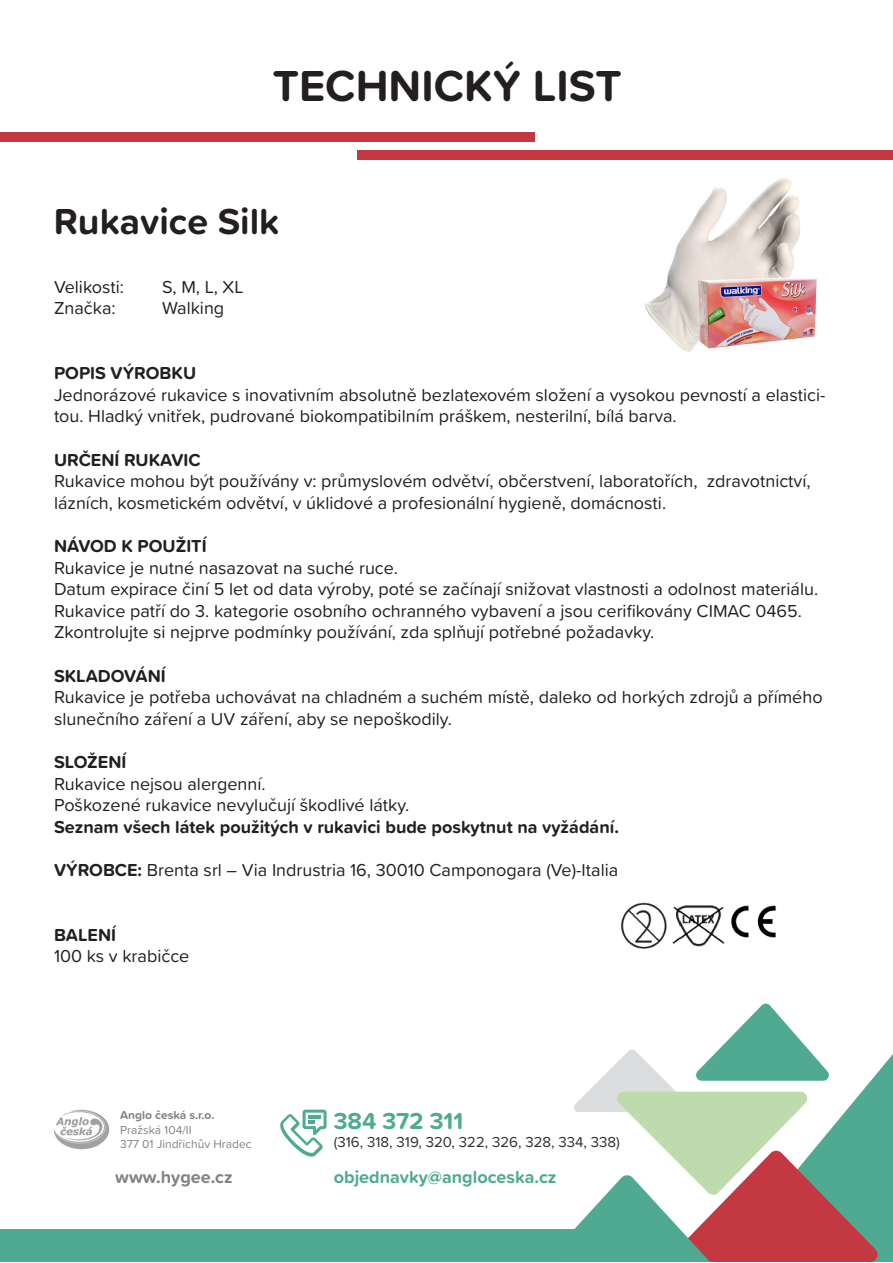
<style>
.page{position:relative;width:893px;height:1263px;background:#fff}
.page>*{position:absolute;margin:0;border:0;box-sizing:border-box;transform-origin:0 0}
.t1{font:700 45px "Proxima Soft";color:#231f20}
.t2{font:700 37.5px "Proxima Soft";color:#231f20}
.t3{font:700 24px "Proxima Soft";color:#4faa91}
.t4{font:18px/21.6px "Proxima Soft";color:#231f20}
.t5{font:700 18px "Proxima Soft";color:#231f20}
.t6{font:700 18px "Proxima Soft";color:#4faa91}
.t7{font:700 18px "Proxima Soft";color:#808285}
.t8{font:15px "Proxima Soft";color:#312f30}
.t9{font:12px "Proxima Soft";color:#808285}
.t10{font:700 12px "Proxima Soft";color:#808285}
.s1{font-weight:700}
</style>
<div class="page">
<div style="left:0;top:133px;width:534px;height:9px;background:#c33841"></div>
<div style="left:357px;top:150px;width:536px;height:9px;background:#c33841"></div>
<img style="left:645px;top:178px;width:172px;height:174px">
<img style="left:621px;top:902px;width:155px;height:47px">
<svg style="left:574px;top:1003px;width:319px;height:259px"></svg>
<div style="left:0;top:1229px;width:637px;height:33px;background:#4faa91"></div>
<img style="left:54px;top:1110px;width:56px;height:39px">
<svg style="left:280px;top:1110px;width:47px;height:46px"></svg>
<p class="t1" style="left:273px;top:52px;width:350px">TECHNICKÝ LIST</p>
<p class="t2" style="left:54px;top:193px;width:227px">Rukavice Silk</p>
<p class="t4" style="left:54px;top:275px;width:71px">Velikosti:</p>
<p class="t4" style="left:162px;top:275px;width:83px">S, M, L, XL</p>
<p class="t4" style="left:54px;top:297px;width:63px">Značka:</p>
<p class="t4" style="left:162px;top:297px;width:64px">Walking</p>
<p class="t5" style="left:54px;top:360px;width:144px">POPIS VÝROBKU</p>
<p class="t4" style="left:54px;top:383px;width:773px">Jednorázové rukavice s inovativním absolutně bezlatexovém složení a vysokou pevností a elastici&shy;tou. Hladký vnitřek, pudrované biokompatibilním práškem, nesterilní, bílá barva.</p>
<p class="t5" style="left:54px;top:446px;width:148px">URČENÍ RUKAVIC</p>
<p class="t4" style="left:54px;top:469px;width:758px">Rukavice mohou být používány v: průmyslovém odvětví, občerstvení, laboratořích, zdravotnictví, lázních, kosmetickém odvětví, v úklidové a profesionální hygieně, domácnosti.</p>
<p class="t5" style="left:54px;top:532px;width:154px">NÁVOD K POUŽITÍ</p>
<p class="t4" style="left:54px;top:556px;width:345px">Rukavice je nutné nasazovat na suché ruce.</p>
<p class="t4" style="left:54px;top:577px;width:766px">Datum expirace činí 5 let od data výroby, poté se začínají snižovat vlastnosti a odolnost materiálu.</p>
<p class="t4" style="left:54px;top:599px;width:749px">Rukavice patří do 3. kategorie osobního ochranného vybavení a jsou cerifikovány CIMAC 0465.<br>Zkontrolujte si nejprve podmínky používání, zda splňují potřebné požadavky.</p>
<p class="t5" style="left:54px;top:662px;width:113px">SKLADOVÁNÍ</p>
<p class="t4" style="left:54px;top:685px;width:770px">Rukavice je potřeba uchovávat na chladném a suchém místě, daleko od horkých zdrojů a přímého slunečního záření a UV záření, aby se nepoškodily.</p>
<p class="t5" style="left:54px;top:748px;width:74px">SLOŽENÍ</p>
<p class="t4" style="left:54px;top:772px;width:213px">Rukavice nejsou alergenní.</p>
<p class="t4" style="left:54px;top:793px;width:357px">Poškozené rukavice nevylučují škodlivé látky.</p>
<p class="t5" style="left:54px;top:813px;width:566px">Seznam všech látek použitých v rukavici bude poskytnut na vyžádání.</p>
<p class="t4" style="left:54px;top:858px;width:566px"><span class="s1">VÝROBCE:</span> Brenta srl – Via Indrustria 16, 30010 Camponogara (Ve)-Italia</p>
<p class="t5" style="left:54px;top:921px;width:64px">BALENÍ</p>
<p class="t4" style="left:54px;top:945px;width:137px">100 ks v krabičce</p>
<p class="t10" style="left:120px;top:1106px;width:96px">Anglo česká s.r.o.</p>
<p class="t9" style="left:120px;top:1120px;width:73px">Pražská 104/II</p>
<p class="t9" style="left:120px;top:1135px;width:133px">377 01 Jindřichův Hradec</p>
<p class="t3" style="left:334px;top:1102px;width:131px">384 372 311</p>
<p class="t8" style="left:334px;top:1130px;width:288px">(316, 318, 319, 320, 322, 326, 328, 334, 338)</p>
<p class="t7" style="left:115px;top:1163px;width:119px">www.hygee.cz</p>
<p class="t6" style="left:334px;top:1163px;width:224px">objednavky@angloceska.cz</p>
</div>
